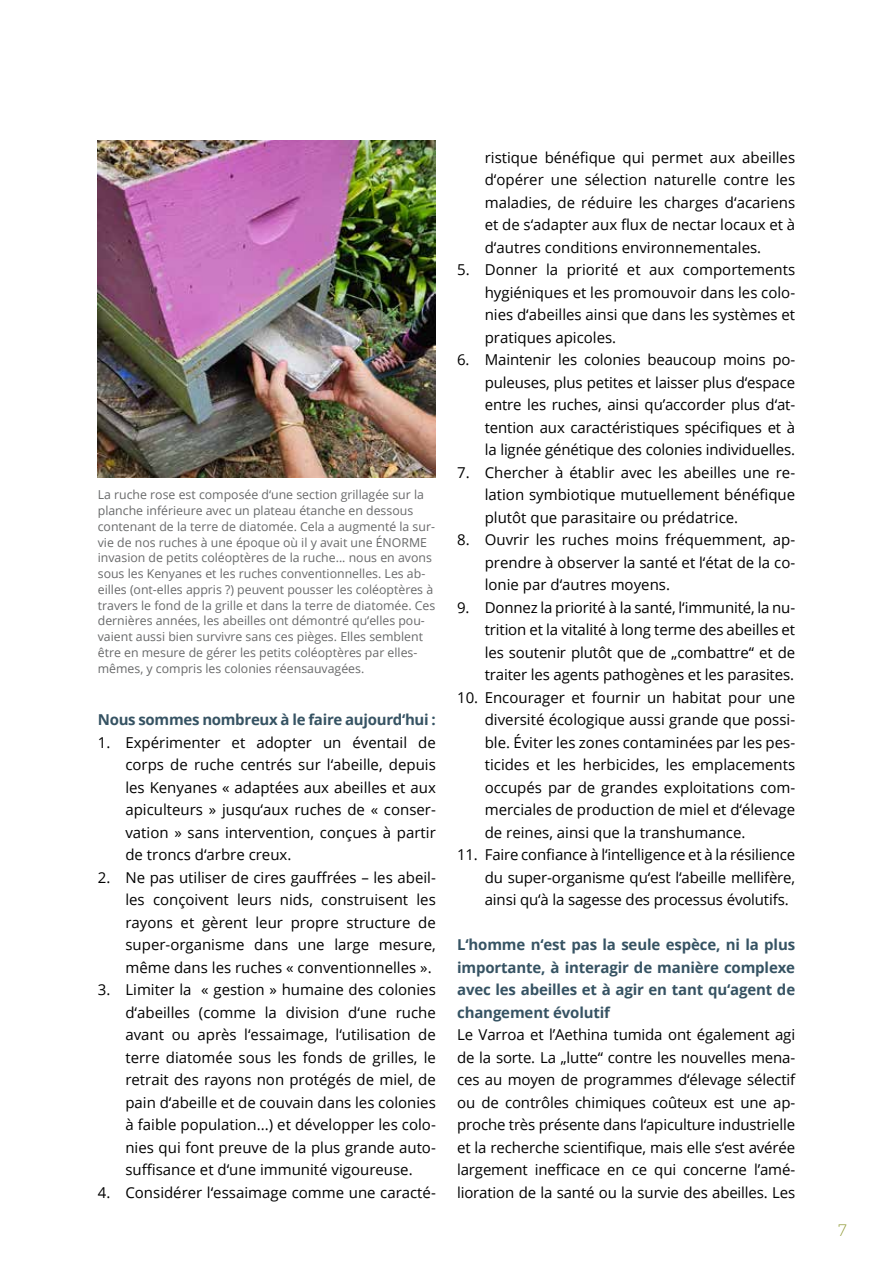
<style>
.page{position:relative;width:893px;height:1263px;background:#fff}
.page>*{position:absolute;margin:0;border:0;box-sizing:border-box;transform-origin:0 0}
.t1{font:16.5px "Museo Slab 100";color:#8d9730}
.t2{font:15px/22.5px "Open Sans";color:#000;text-align:justify}
.t3{font:700 15px/22.5px "Open Sans";letter-spacing:-.01em;color:#365363;text-align:justify}
.t4{font:12.3px/15.8px "Open Sans";color:#68696a}
</style>
<div class="page">
<img style="left:98px;top:140px;width:338px;height:338px">
<p class="t4" style="left:98px;top:487px;width:339px">La ruche rose est composée d‘une section grillagée sur la planche inférieure avec un plateau étanche en dessous contenant de la terre de diatomée. Cela a augmenté la sur&shy;vie de nos ruches à une époque où il y avait une ÉNORME invasion de petits coléoptères de la ruche... nous en avons sous les Kenyanes et les ruches conventionnelles. Les ab&shy;eilles (ont-elles appris ?) peuvent pousser les coléoptères à travers le fond de la grille et dans la terre de diatomée. Ces dernières années, les abeilles ont démontré qu‘elles pou&shy;vaient aussi bien survivre sans ces pièges. Elles semblent être en mesure de gérer les petits coléoptères par elles&shy;mêmes, y compris les colonies réensauvagées.</p>
<p class="t3" style="left:98px;top:708px;width:339px">Nous sommes nombreux à le faire aujourd‘hui :</p>
<p class="t2" style="left:125px;top:731px;width:312px;text-indent:-28px">1. Expérimenter et adopter un éventail de corps de ruche centrés sur l‘abeille, depuis les Kenyanes « adaptées aux abeilles et aux apiculteurs » jusqu‘aux ruches de « conser&shy;vation » sans intervention, conçues à partir de troncs d‘arbre creux.</p>
<p class="t2" style="left:125px;top:866px;width:312px;text-indent:-28px">2. Ne pas utiliser de cires gauffrées – les abeil&shy;les conçoivent leurs nids, construisent les rayons et gèrent leur propre structure de super-organisme dans une large mesure, même dans les ruches « conventionnelles ».</p>
<p class="t2" style="left:125px;top:978px;width:312px;text-indent:-28px">3. Limiter la « gestion » humaine des colonies d‘abeilles (comme la division d‘une ruche avant ou après l‘essaimage, l‘utilisation de terre diatomée sous les fonds de grilles, le retrait des rayons non protégés de miel, de pain d‘abeille et de couvain dans les colonies à faible population...) et développer les colo&shy;nies qui font preuve de la plus grande auto&shy;suffisance et d‘une immunité vigoureuse.</p>
<p class="t2" style="left:98px;top:1181px;width:340px">4. Considérer l‘essaimage comme une caracté-</p>
<p class="t2" style="left:485px;top:146px;width:312px">ristique bénéfique qui permet aux abeilles d‘opérer une sélection naturelle contre les maladies, de réduire les charges d‘acariens et de s‘adapter aux flux de nectar locaux et à d‘autres conditions environnementales.</p>
<p class="t2" style="left:485px;top:258px;width:312px;text-indent:-28px">5. Donner la priorité et aux comportements hygiéniques et les promouvoir dans les colo&shy;nies d‘abeilles ainsi que dans les systèmes et pratiques apicoles.</p>
<p class="t2" style="left:485px;top:348px;width:312px;text-indent:-28px">6. Maintenir les colonies beaucoup moins po&shy;puleuses, plus petites et laisser plus d‘espace entre les ruches, ainsi qu’accorder plus d‘at&shy;tention aux caractéristiques spécifiques et à la lignée génétique des colonies individuelles.</p>
<p class="t2" style="left:485px;top:461px;width:312px;text-indent:-28px">7. Chercher à établir avec les abeilles une re&shy;lation symbiotique mutuellement bénéfique plutôt que parasitaire ou prédatrice.</p>
<p class="t2" style="left:485px;top:528px;width:312px;text-indent:-28px">8. Ouvrir les ruches moins fréquemment, ap&shy;prendre à observer la santé et l‘état de la co&shy;lonie par d‘autres moyens.</p>
<p class="t2" style="left:485px;top:596px;width:312px;text-indent:-28px">9. Donnez la priorité à la santé, l‘immunité, la nu&shy;trition et la vitalité à long terme des abeilles et les soutenir plutôt que de „combattre“ et de traiter les agents pathogènes et les parasites.</p>
<p class="t2" style="left:485px;top:686px;width:312px;text-indent:-28px">10. Encourager et fournir un habitat pour une diversité écologique aussi grande que possi&shy;ble. Éviter les zones contaminées par les pes&shy;ticides et les herbicides, les emplacements occupés par de grandes exploitations com&shy;merciales de production de miel et d‘élevage de reines, ainsi que la transhumance.</p>
<p class="t2" style="left:485px;top:843px;width:312px;text-indent:-28px">11. Faire confiance à l‘intelligence et à la résilience du super-organisme qu‘est l‘abeille mellifère, ainsi qu‘à la sagesse des processus évolutifs.</p>
<p class="t3" style="left:457px;top:933px;width:340px">L‘homme n‘est pas la seule espèce, ni la plus importante, à interagir de manière complexe avec les abeilles et à agir en tant qu‘agent de changement évolutif</p>
<p class="t2" style="left:457px;top:1023px;width:340px">Le Varroa et l’Aethina tumida ont également agi de la sorte. La „lutte“ contre les nouvelles mena&shy;ces au moyen de programmes d‘élevage sélectif ou de contrôles chimiques coûteux est une ap&shy;proche très présente dans l‘apiculture industrielle et la recherche scientifique, mais elle s‘est avérée largement inefficace en ce qui concerne l’amé&shy;lioration de la santé ou la survie des abeilles. Les</p>
<p class="t1" style="left:838px;top:1221px;width:10px">7</p>
</div>
